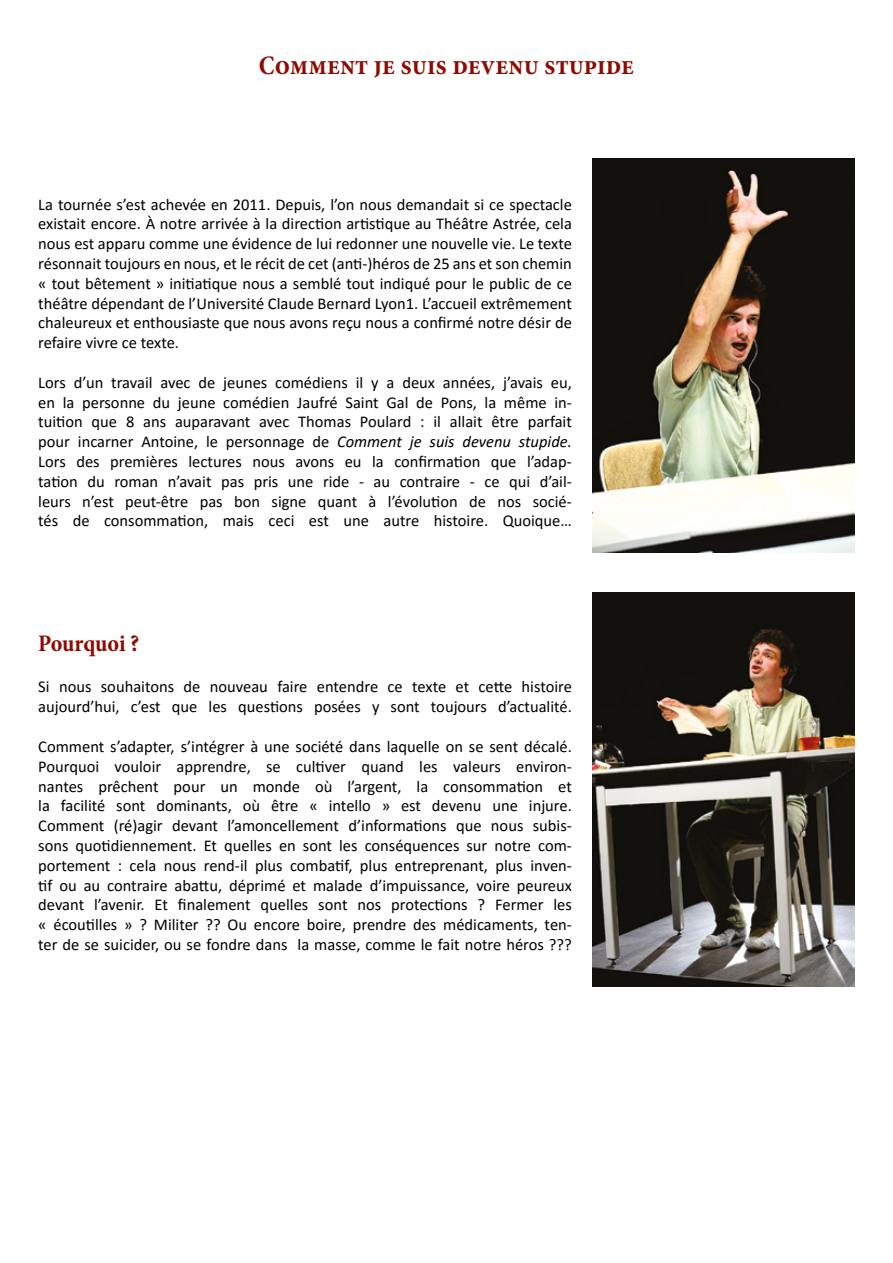
<style>
.page{position:relative;width:893px;height:1263px;background:#fff}
.page>*{position:absolute;margin:0;border:0;box-sizing:border-box;transform-origin:0 0}
.t1{font:700 condensed 27px "Minion Pro";color:#8d0b00}
.t2{font:700 condensed 24px "Minion Pro";color:#8d0b00}
.t3{font:16.5px/19.8px "Calibri";color:#000;text-align:justify}
.s1{font-style:italic}
</style>
<div class="page">
<img style="left:592px;top:158px;width:263px;height:394px">
<img style="left:592px;top:593px;width:263px;height:394px">
<h1 class="t1" style="left:259px;top:46px;width:377px">Comment je suis devenu stupide</h1>
<p class="t3" style="left:38px;top:194px;width:535px">La tournée s’est achevée en 2011. Depuis, l’on nous demandait si ce spectacle existait encore. À notre arrivée à la direction artistique au Théâtre Astrée, cela nous est apparu comme une évidence de lui redonner une nouvelle vie. Le texte résonnait toujours en nous, et le récit de cet (anti-)héros de 25 ans et son chemin « tout bêtement » initiatique nous a semblé tout indiqué pour le public de ce théâtre dépendant de l’Université Claude Bernard Lyon1. L’accueil extrêmement chaleureux et enthousiaste que nous avons reçu nous a confirmé notre désir de refaire vivre ce texte.</p>
<p class="t3" style="left:38px;top:372px;width:535px">Lors d’un travail avec de jeunes comédiens il y a deux années, j’avais eu, en la personne du jeune comédien Jaufré Saint Gal de Pons, la même in&shy;tuition que 8 ans auparavant avec Thomas Poulard : il allait être parfait pour incarner Antoine, le personnage de <span class="s1">Comment je suis devenu stupide.<br></span>Lors des premières lectures nous avons eu la confirmation que l’adap&shy;tation du roman n’avait pas pris une ride - au contraire - ce qui d’ail&shy;leurs n’est peut-être pas bon signe quant à l’évolution de nos socié&shy;tés de consommation, mais ceci est une autre histoire. Quoique…</p>
<h2 class="t2" style="left:38px;top:627px;width:103px">Pourquoi ?</h2>
<p class="t3" style="left:38px;top:677px;width:535px">Si nous souhaitons de nouveau faire entendre ce texte et cette histoire aujourd’hui, c’est que les questions posées y sont toujours d’actualité.</p>
<p class="t3" style="left:38px;top:736px;width:535px">Comment s’adapter, s’intégrer à une société dans laquelle on se sent décalé.<br>Pourquoi vouloir apprendre, se cultiver quand les valeurs environ&shy;nantes prêchent pour un monde où l’argent, la consommation et la facilité sont dominants, où être « intello » est devenu une injure.<br>Comment (ré)agir devant l’amoncellement d’informations que nous subis&shy;sons quotidiennement. Et quelles en sont les conséquences sur notre com&shy;portement : cela nous rend-il plus combatif, plus entreprenant, plus inven&shy;tif ou au contraire abattu, déprimé et malade d’impuissance, voire peureux devant l’avenir. Et finalement quelles sont nos protections ? Fermer les « écoutilles » ? Militer ?? Ou encore boire, prendre des médicaments, ten&shy;ter de se suicider, ou se fondre dans la masse, comme le fait notre héros ???</p>
</div>
